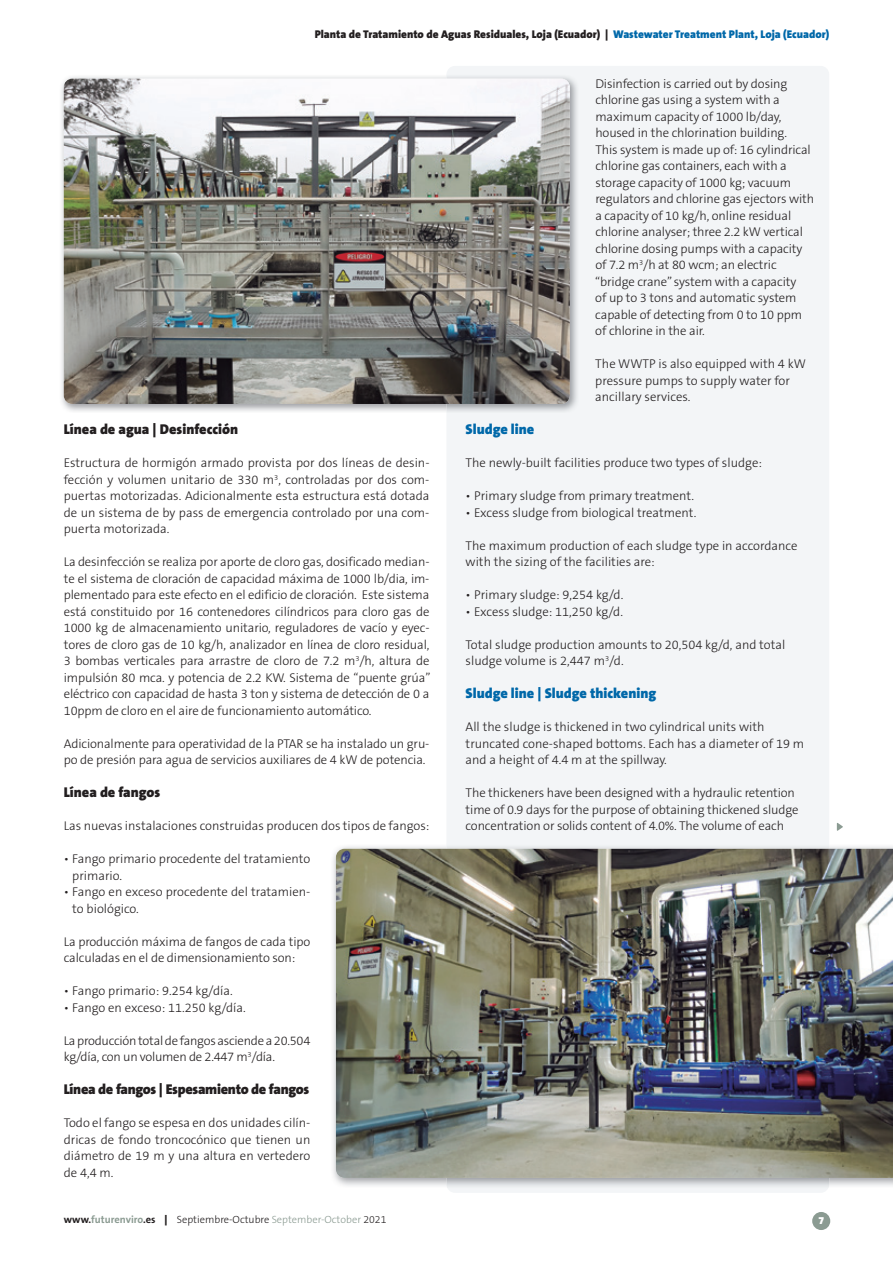
<style>
.page{position:relative;width:893px;height:1263px;background:#fff}
.page>*{position:absolute;margin:0;border:0;box-sizing:border-box;transform-origin:0 0}
.t1{font:900 14.25px "The Sans B9";color:#231f20}
.t2{font:900 14.25px "The Sans B9";color:#0068a9}
.t3{font:900 14.25px "The Sans B9";letter-spacing:-.02em;color:#231f20}
.t4{font:300 12.75px/16.5px "The Sans B3";letter-spacing:-.01em;color:#231f20}
.t5{font:900 11.25px "The Sans B9";color:#231f20}
.t6{font:300 10.5px "The Sans B3";color:#231f20}
.t7{font:900 10.5px "The Sans B9";color:#fff}
.s1{color:#0068a9}
.s2{font-family:"The Sans B7";font-weight:700}
.s3{font-family:"The Sans B7";font-weight:700;color:#8b9b92}
.s4{font-family:"The Sans B9";font-weight:900}
.s5{color:#8b9b92}
</style>
<div class="page">
<div style="left:812px;top:1212px;width:18px;height:18px;background:#8b9b92;border-radius:50%"></div>
<div style="left:446px;top:66px;width:383px;height:1127px;background:#f3f5f7;border-radius:9px"></div>
<svg style="left:837px;top:823px;width:6px;height:8px"></svg>
<img style="left:61px;top:76px;width:516px;height:336px">
<img style="left:64px;top:79px;width:506px;height:325px">
<img style="left:333px;top:846px;width:560px;height:342px">
<img style="left:336px;top:849px;width:557px;height:329px">
<p class="t5" style="left:315px;top:28px;width:516px">Planta de Tratamiento de Aguas Residuales, Loja (Ecuador) | <span class="s1">Wastewater Treatment Plant, Loja (Ecuador)</span></p>
<p class="t1" style="left:64px;top:422px;width:176px">Línea de agua | Desinfección</p>
<p class="t4" style="left:64px;top:455px;width:367px;text-align:justify">Estructura de hormigón armado provista por dos líneas de desin&shy;fección y volumen unitario de 330 m<sup>3</sup>, controladas por dos com&shy;puertas motorizadas. Adicionalmente esta estructura está dotada de un sistema de by pass de emergencia controlado por una com&shy;puerta motorizada.</p>
<p class="t4" style="left:64px;top:554px;width:368px;text-align:justify">La desinfección se realiza por aporte de cloro gas, dosificado median&shy;te el sistema de cloración de capacidad máxima de 1000 lb/dia, im&shy;plementado para este efecto en el edificio de cloración. Este sistema está constituido por 16 contenedores cilíndricos para cloro gas de 1000 kg de almacenamiento unitario, reguladores de vacío y eyec&shy;tores de cloro gas de 10 kg/h, analizador en línea de cloro residual, 3 bombas verticales para arrastre de cloro de 7.2 m<sup>3</sup>/h, altura de impulsión 80 mca. y potencia de 2.2 KW. Sistema de “puente grúa” eléctrico con capacidad de hasta 3 ton y sistema de detección de 0 a 10ppm de cloro en el aire de funcionamiento automático.</p>
<p class="t4" style="left:64px;top:736px;width:367px">Adicionalmente para operatividad de la PTAR se ha instalado un gru&shy;po de presión para agua de servicios auxiliares de 4 kW de potencia.</p>
<p class="t1" style="left:64px;top:785px;width:98px">Línea de fangos</p>
<p class="t4" style="left:64px;top:818px;width:367px">Las nuevas instalaciones construidas producen dos tipos de fangos:</p>
<p class="t4" style="left:72px;top:851px;width:240px;text-indent:-9px">• Fango primario procedente del tratamiento primario.</p>
<p class="t4" style="left:72px;top:884px;width:240px;text-indent:-9px">• Fango en exceso procedente del tratamien&shy;to biológico.</p>
<p class="t4" style="left:64px;top:934px;width:248px">La producción máxima de fangos de cada tipo calculadas en el de dimensionamiento son:</p>
<p class="t4" style="left:64px;top:983px;width:170px">• Fango primario: 9.254 kg/día.</p>
<p class="t4" style="left:64px;top:1000px;width:184px">• Fango en exceso: 11.250 kg/día.</p>
<p class="t4" style="left:64px;top:1033px;width:248px">La producción total de fangos asciende a 20.504 kg/día, con un volumen de 2.447 m<sup>3</sup>/día.</p>
<p class="t3" style="left:64px;top:1082px;width:247px">Línea de fangos | Espesamiento de fangos</p>
<p class="t4" style="left:64px;top:1115px;width:248px;text-align:justify">Todo el fango se espesa en dos unidades cilín&shy;dricas de fondo troncocónico que tienen un diámetro de 19 m y una altura en vertedero de 4,4 m.</p>
<p class="t4" style="left:595px;top:76px;width:220px">Disinfection is carried out by dosing chlorine gas using a system with a maximum capacity of 1000 lb/day, housed in the chlorination building.<br>This system is made up of: 16 cylindrical chlorine gas containers, each with a storage capacity of 1000 kg; vacuum regulators and chlorine gas ejectors with a capacity of 10 kg/h, online residual chlorine analyser; three 2.2 kW vertical chlorine dosing pumps with a capacity of 7.2 m<sup>3</sup>/h at 80 wcm; an electric “bridge crane” system with a capacity<br>of up to 3 tons and automatic system capable of detecting from 0 to 10 ppm of chlorine in the air.</p>
<p class="t4" style="left:595px;top:356px;width:212px">The WWTP is also equipped with 4 kW pressure pumps to supply water for ancillary services.</p>
<p class="t2" style="left:466px;top:422px;width:70px">Sludge line</p>
<p class="t4" style="left:466px;top:455px;width:298px">The newly-built facilities produce two types of sludge:</p>
<p class="t4" style="left:466px;top:488px;width:230px">• Primary sludge from primary treatment.</p>
<p class="t4" style="left:466px;top:505px;width:232px">• Excess sludge from biological treatment.</p>
<p class="t4" style="left:466px;top:538px;width:333px">The maximum production of each sludge type in accordance with the sizing of the facilities are:</p>
<p class="t4" style="left:466px;top:587px;width:159px">• Primary sludge: 9,254 kg/d.</p>
<p class="t4" style="left:466px;top:604px;width:159px">• Excess sludge: 11,250 kg/d.</p>
<p class="t4" style="left:466px;top:637px;width:321px">Total sludge production amounts to 20,504 kg/d, and total sludge volume is 2,447 m<sup>3</sup>/d.</p>
<p class="t2" style="left:466px;top:686px;width:192px">Sludge line | Sludge thickening</p>
<p class="t4" style="left:466px;top:719px;width:340px">All the sludge is thickened in two cylindrical units with truncated cone-shaped bottoms. Each has a diameter of 19 m and a height of 4.4 m at the spillway.</p>
<p class="t4" style="left:466px;top:785px;width:334px">The thickeners have been designed with a hydraulic retention time of 0.9 days for the purpose of obtaining thickened sludge concentration or solids content of 4.0%. The volume of each</p>
<p class="t6" style="left:64px;top:1214px;width:324px"><span class="s2">www.</span><span class="s3">futurenviro</span><span class="s2">.es</span> <span class="s4">|</span> Septiembre-Octubre <span class="s5">September-October</span> 2021</p>
<p class="t7" style="left:818px;top:1215px;width:7px">7</p>
</div>
